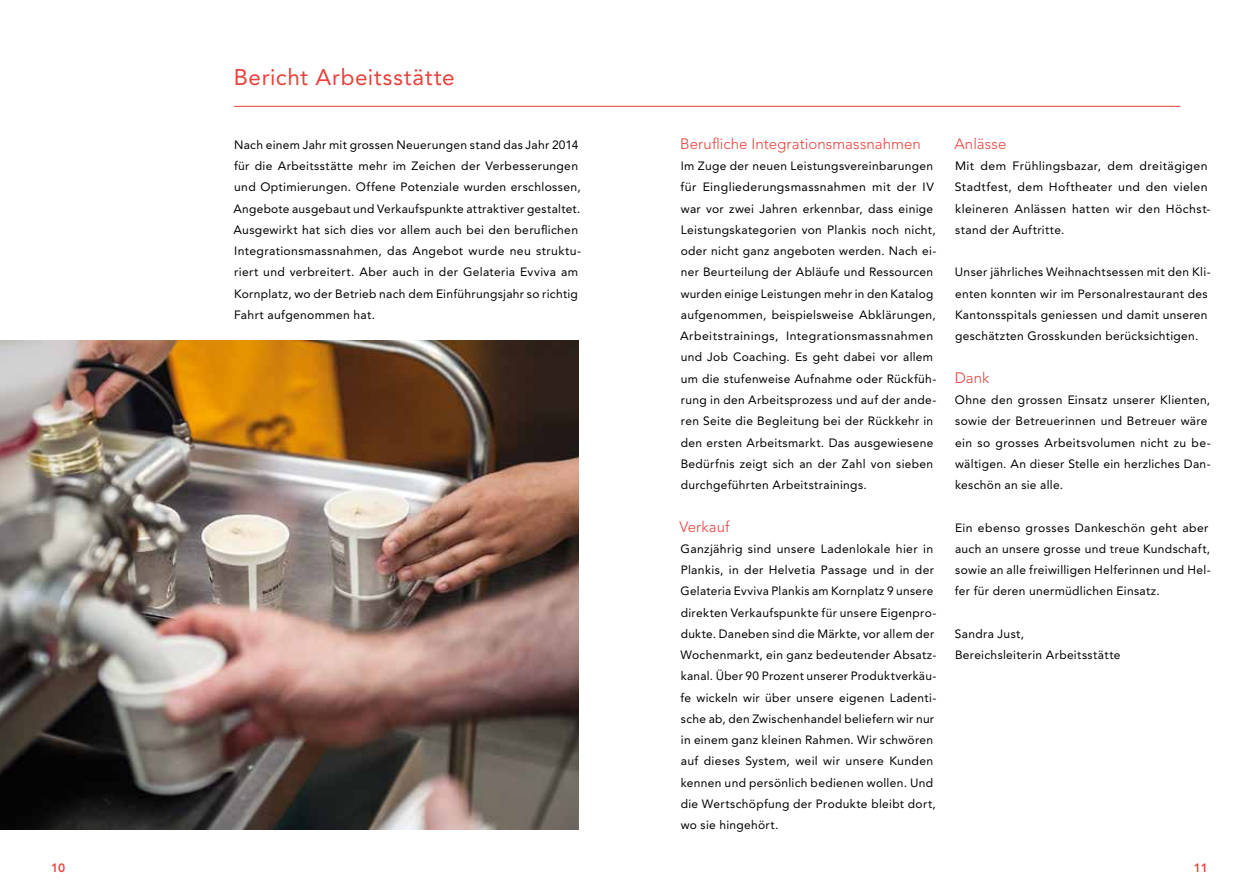
<style>
.page{position:relative;width:1259px;height:893px;background:#fff}
.page>*{position:absolute;margin:0;border:0;box-sizing:border-box;transform-origin:0 0}
.t1{font:22.5px "Avenir LT";letter-spacing:.025em;color:#e8423b}
.t2{font:300 15px "Avenir LT";letter-spacing:.005em;color:#e8423b}
.t3{font:12px/21.3px "Avenir LT";letter-spacing:.025em;color:#000}
.t4{font:800 12px "Avenir LT";color:#e8423b}
</style>
<div class="page">
<hr style="left:234px;top:106px;width:946px;height:1px;background:#e8423b">
<img style="left:0;top:340px;width:578px;height:489px">
<h1 class="t1" style="left:234px;top:64px;width:222px">Bericht Arbeitsstätte</h1>
<p class="t3" style="left:233px;top:134px;width:349px">Nach einem Jahr mit grossen Neuerungen stand das Jahr 2014 für die Arbeitsstätte mehr im Zeichen der Verbesserungen und Optimierungen. Offene Potenziale wurden erschlossen, Angebote ausgebaut und Verkaufspunkte attraktiver gestaltet.<br>Ausgewirkt hat sich dies vor allem auch bei den beruflichen Integrationsmassnahmen, das Angebot wurde neu struktu&shy;riert und verbreitert. Aber auch in der Gelateria Evviva am Kornplatz, wo der Betrieb nach dem Einführungsjahr so richtig Fahrt aufgenommen hat.</p>
<p class="t2" style="left:680px;top:135px;width:242px">Berufliche Integrationsmassnahmen</p>
<p class="t3" style="left:680px;top:155px;width:258px">Im Zuge der neuen Leistungsvereinbarungen für Eingliederungsmassnahmen mit der IV war vor zwei Jahren erkennbar, dass einige Leistungskategorien von Plankis noch nicht, oder nicht ganz angeboten werden. Nach ei&shy;ner Beurteilung der Abläufe und Ressourcen wurden einige Leistungen mehr in den Katalog aufgenommen, beispielsweise Abklärungen, Arbeitstrainings, Integrationsmassnahmen und Job Coaching. Es geht dabei vor allem um die stufenweise Aufnahme oder Rückfüh&shy;rung in den Arbeitsprozess und auf der ande&shy;ren Seite die Begleitung bei der Rückkehr in den ersten Arbeitsmarkt. Das ausgewiesene Bedürfnis zeigt sich an der Zahl von sieben durchgeführten Arbeitstrainings.</p>
<p class="t2" style="left:679px;top:518px;width:52px">Verkauf</p>
<p class="t3" style="left:680px;top:538px;width:257px">Ganzjährig sind unsere Ladenlokale hier in Plankis, in der Helvetia Passage und in der Gelateria Evviva Plankis am Kornplatz 9 unsere direkten Verkaufspunkte für unsere Eigenpro&shy;dukte. Daneben sind die Märkte, vor allem der Wochenmarkt, ein ganz bedeutender Absatz&shy;kanal. Über 90 Prozent unserer Produktverkäu&shy;fe wickeln wir über unsere eigenen Ladenti&shy;sche ab, den Zwischenhandel beliefern wir nur in einem ganz kleinen Rahmen. Wir schwören auf dieses System, weil wir unsere Kunden kennen und persönlich bedienen wollen. Und die Wertschöpfung der Produkte bleibt dort, wo sie hingehört.</p>
<p class="t2" style="left:954px;top:135px;width:54px">Anlässe</p>
<p class="t3" style="left:955px;top:155px;width:257px">Mit dem Frühlingsbazar, dem dreitägigen Stadtfest, dem Hoftheater und den vielen kleineren Anlässen hatten wir den Höchst&shy;stand der Auftritte.</p>
<p class="t3" style="left:955px;top:262px;width:257px">Unser jährliches Weihnachtsessen mit den Kli&shy;enten konnten wir im Personalrestaurant des Kantonsspitals geniessen und damit unseren geschätzten Grosskunden berücksichtigen.</p>
<p class="t2" style="left:954px;top:369px;width:36px">Dank</p>
<p class="t3" style="left:955px;top:389px;width:257px">Ohne den grossen Einsatz unserer Klienten, sowie der Betreuerinnen und Betreuer wäre ein so grosses Arbeitsvolumen nicht zu be&shy;wältigen. An dieser Stelle ein herzliches Dan&shy;keschön an sie alle.</p>
<p class="t3" style="left:955px;top:517px;width:257px">Ein ebenso grosses Dankeschön geht aber auch an unsere grosse und treue Kundschaft, sowie an alle freiwilligen Helferinnen und Hel&shy;fer für deren unermüdlichen Einsatz.</p>
<p class="t3" style="left:955px;top:623px;width:167px">Sandra Just,<br>Bereichsleiterin Arbeitsstätte</p>
<p class="t4" style="left:51px;top:860px;width:16px">10</p>
<p class="t4" style="left:1193px;top:860px;width:16px">11</p>
</div>
